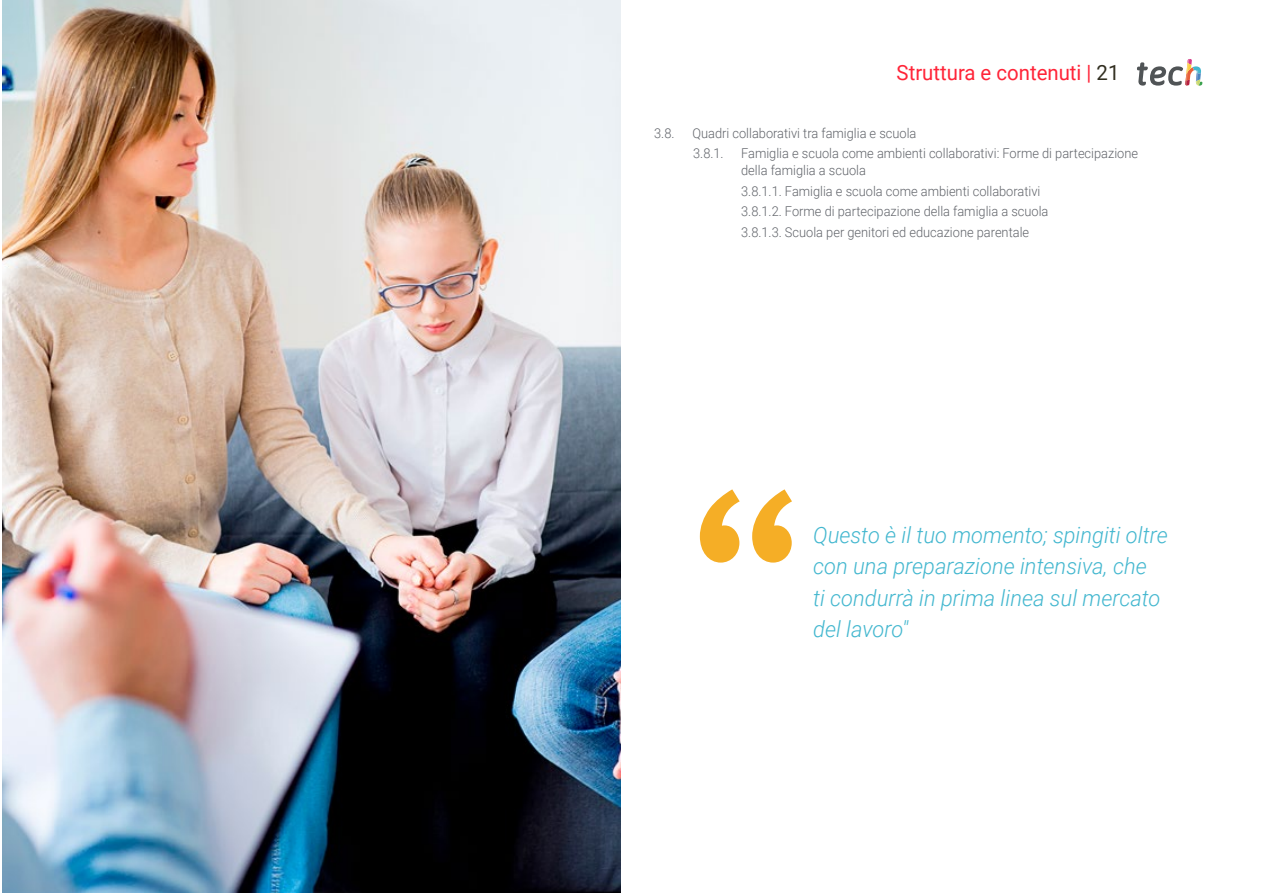
<style>
.page{position:relative;width:1263px;height:893px;background:#fff}
.page>*{position:absolute;margin:0;border:0;box-sizing:border-box;transform-origin:0 0}
.t1{font:italic 300 22.5px/31.5px "Roboto";color:#43b7cf}
.t2{font:21px "Roboto";color:#ff2438}
.t3{font:300 13.5px/20.7px "Roboto";color:#61646a;scale:.95 1}
.s1{color:#312e20}
</style>
<div class="page">
<svg style="left:700px;top:489px;width:92px;height:74px"></svg>
<svg style="left:1137px;top:59px;width:65px;height:27px"></svg>
<img style="left:2px;top:0;width:619px;height:893px">
<h2 class="t2" style="left:897px;top:57px;width:224px">Struttura e contenuti | <span class="s1">21</span></h2>
<p class="t3" style="left:654px;top:122px;width:23px">3.8.</p>
<p class="t3" style="left:692px;top:122px;width:237px">Quadri collaborativi tra famiglia e scuola<br>3.8.1.</p>
<p class="t3" style="left:741px;top:145px;width:419px;line-height:16.5px">Famiglia e scuola come ambienti collaborativi: Forme di partecipazione della famiglia a scuola</p>
<p class="t3" style="left:741px;top:180px;width:325px">3.8.1.1. Famiglia e scuola come ambienti collaborativi<br>3.8.1.2. Forme di partecipazione della famiglia a scuola<br>3.8.1.3. Scuola per genitori ed educazione parentale</p>
<h1 class="t1" style="left:813px;top:518px;width:356px">Questo è il tuo momento; spingiti oltre con una preparazione intensiva, che<br>ti condurrà in prima linea sul mercato del lavoro"</h1>
</div>
